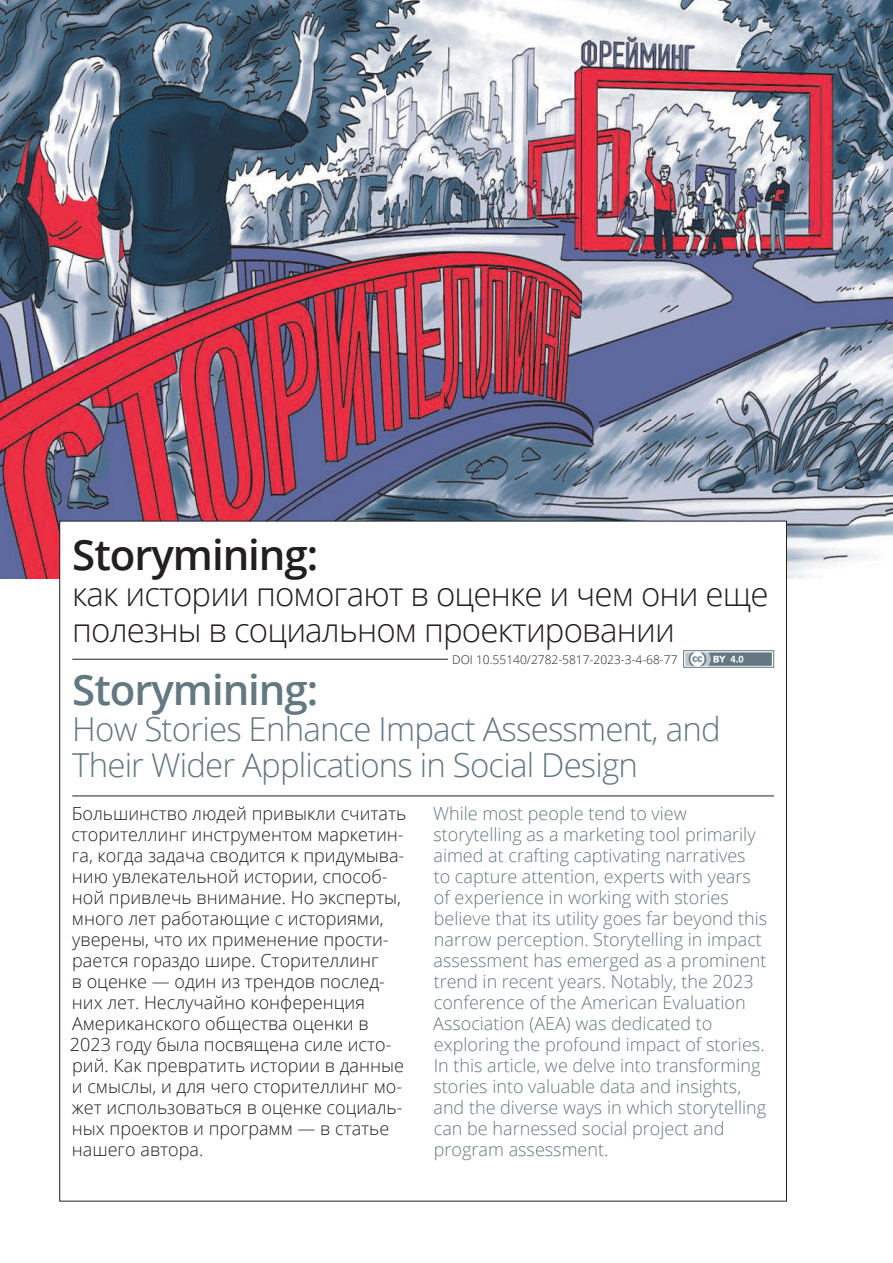
<style>
.page{position:relative;width:893px;height:1263px;background:#fff}
.page>*{position:absolute;margin:0;border:0;box-sizing:border-box;transform-origin:0 0}
.RUS__Title-1{font:600 42px "Open Sans";letter-spacing:-.025em;color:#231f20}
.ENG__Title-1{font:600 42px "Open Sans";letter-spacing:-.025em;color:#647882}
.ENG__Subtitle{font:300 33px/36px "Open Sans";letter-spacing:-.025em;color:#647882}
.RUS__Subtitle{font:300 33px/36px "Open Sans";letter-spacing:-.025em;color:#231f20}
.ENG__Lead{font:300 18px/21px "Open Sans";color:#647882}
.RUS__Lead{font:300 18px/21px "Open Sans";color:#231f20}
.ADD__DOI{font:300 12px "Open Sans";color:#231f20}
</style>
<div class="page">
<img style="left:0;top:0;width:893px;height:578px">
<div style="left:60px;top:521px;width:726px;height:680px;background:#fff"></div>
<hr style="left:72px;top:659px;width:702px;height:1px;background:#231f20">
<div style="left:448px;top:656px;width:330px;height:6px;background:#fff"></div>
<hr style="left:72px;top:796px;width:702px;height:1px;background:#231f20">
<img style="left:685px;top:652px;width:87px;height:13px">
<div style="left:683px;top:650px;width:91px;height:17px;border:1px solid #647882"></div>
<p class="RUS__Title-1" style="left:72px;top:526px;width:248px">Storymining:</p>
<p class="RUS__Subtitle" style="left:72px;top:575px;width:698px">как истории помогают в оценке и чем они еще полезны в социальном проектировании</p>
<p class="ADD__DOI" style="left:452px;top:651px;width:227px">DOI 10.55140/2782-5817-2023-3-4-68-77</p>
<p class="ENG__Title-1" style="left:72px;top:660px;width:248px">Storymining:</p>
<p class="ENG__Subtitle" style="left:72px;top:710px;width:650px">How Stories Enhance Impact Assessment, and<br>Their Wider Applications in Social Design</p>
<p class="RUS__Lead" style="left:70px;top:803px;width:338px">Большинство людей привыкли считать сторителлинг инструментом маркетин&shy;га, когда задача сводится к придумыва&shy;нию увлекательной истории, способ&shy;ной привлечь внимание. Но эксперты, много лет работающие с историями, уверены, что их применение прости&shy;рается гораздо шире. Сторителлинг<br>в оценке — один из трендов послед&shy;них лет. Неслучайно конференция Американского общества оценки в 2023 году была посвящена силе исто&shy;рий. Как превратить истории в данные и смыслы, и для чего сторителлинг мо&shy;жет использоваться в оценке социаль&shy;ных проектов и программ — в статье нашего автора.</p>
<p class="ENG__Lead" style="left:433px;top:803px;width:336px">While most people tend to view storytelling as a marketing tool primarily aimed at crafting captivating narratives<br>to capture attention, experts with years of experience in working with stories believe that its utility goes far beyond this narrow perception. Storytelling in impact assessment has emerged as a prominent trend in recent years. Notably, the 2023 conference of the American Evaluation Association (AEA) was dedicated to exploring the profound impact of stories.<br>In this article, we delve into transforming stories into valuable data and insights, and the diverse ways in which storytelling can be harnessed social project and program assessment.</p>
</div>
